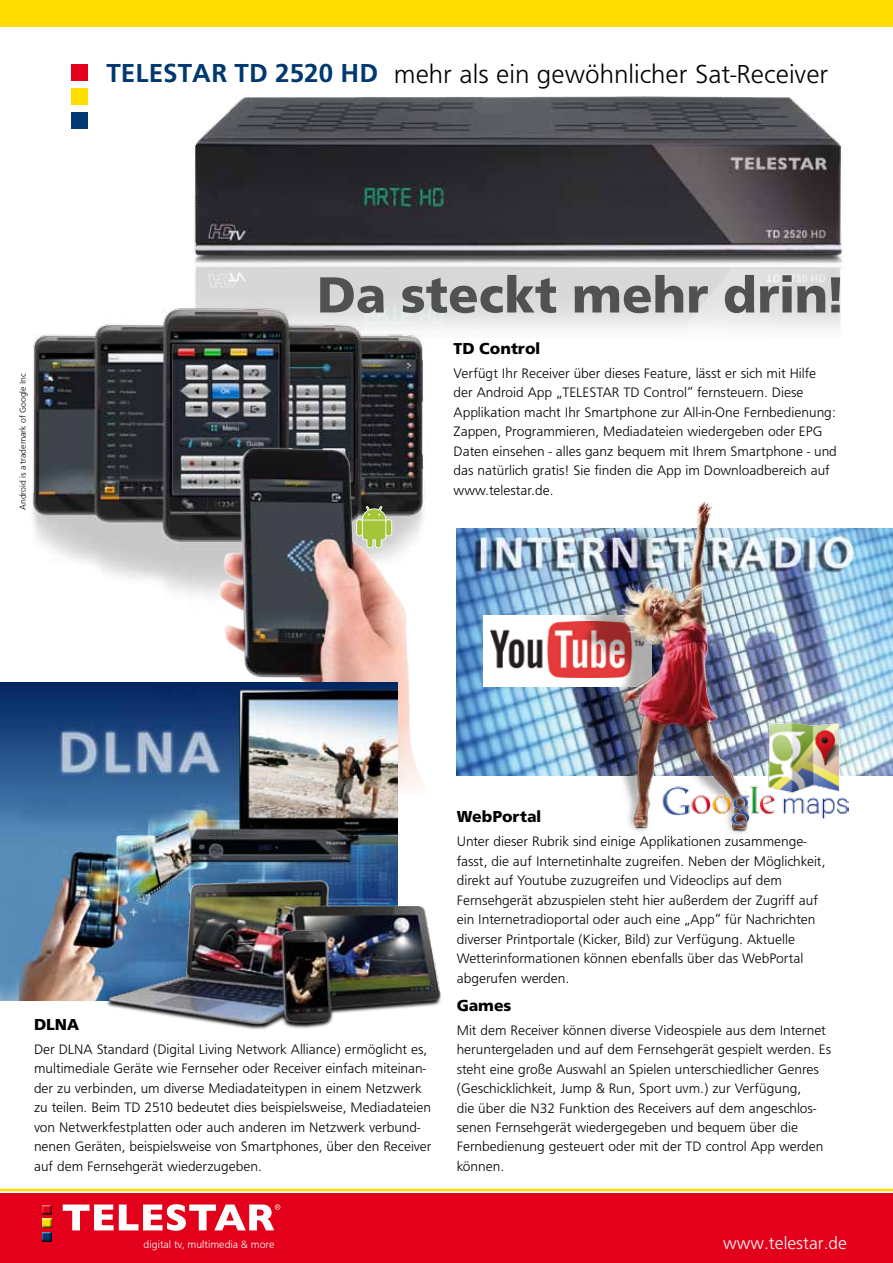
<style>
.page{position:relative;width:893px;height:1263px;background:#fff}
.page>*{position:absolute;margin:0;border:0;box-sizing:border-box;transform-origin:0 0}
.t1{font:800 52.65px "Front Page";color:#505153}
.t2{font:300 27px "Front Page";color:#000}
.t3{font:300 18px "Front Page";color:#fff}
.t4{font:800 16.5px "Front Page";color:#000}
.t5{font:300 14.25px/19.5px "Front Page";color:#000}
.t6{font:300 10.95px "Front Page";color:#fff}
.t7{font:300 9px "Front Page";color:#000}
.s1{font-weight:700;color:#003871}
</style>
<div class="page">
<div style="left:0;top:1193px;width:893px;height:70px;background:#e2001a"></div>
<hr style="left:0;top:1188px;width:893px;height:3px;background:#fd0">
<div style="left:0;top:0;width:893px;height:26px;background:#fd0"></div>
<img style="left:194px;top:96px;width:649px;height:234px">
<img style="left:32px;top:275px;width:457px;height:347px">
<img style="left:209px;top:438px;width:231px;height:355px">
<img style="left:0;top:682px;width:397px;height:318px">
<img style="left:457px;top:529px;width:436px;height:247px">
<div style="left:483px;top:615px;width:169px;height:71px;background:#fff"></div>
<img style="left:490px;top:622px;width:75px;height:56px">
<img style="left:565px;top:497px;width:230px;height:338px">
<div style="left:658px;top:716px;width:192px;height:111px;background:#fff;opacity:.48"></div>
<img style="left:661px;top:714px;width:187px;height:114px">
<img style="left:103px;top:841px;width:338px;height:189px">
<div style="left:71px;top:64px;width:16px;height:16px;background:#e2001a"></div>
<div style="left:71px;top:112px;width:16px;height:16px;background:#003871"></div>
<div style="left:71px;top:88px;width:16px;height:16px;background:#fd0"></div>
<svg style="left:385px;top:519px;width:7px;height:17px"></svg>
<svg style="left:356px;top:506px;width:35px;height:42px"></svg>
<svg style="left:63px;top:1204px;width:217px;height:27px"></svg>
<div style="left:42px;top:1205px;width:12px;height:39px;background:#000;opacity:.75"></div>
<h2 class="t2" style="left:106px;top:58px;width:723px"><span class="s1">TELESTAR TD 2520 HD</span> mehr als ein gewöhnlicher Sat-Receiver</h2>
<p class="t7" style="left:18px;top:510px;width:138px;rotate:-90deg">Android is a trademark of Google Inc</p>
<h1 class="t1" style="left:317px;top:264px;width:528px">Da steckt mehr drin!</h1>
<p class="t4" style="left:454px;top:339px;width:88px">TD Control</p>
<p class="t5" style="left:454px;top:363px;width:385px">Verfügt Ihr Receiver über dieses Feature, lässt er sich mit Hilfe der Android App „TELESTAR TD Control“ fernsteuern. Diese Applikation macht Ihr Smartphone zur All-in-One Fernbedienung:<br>Zappen, Programmieren, Mediadateien wiedergeben oder EPG Daten einsehen - alles ganz bequem mit Ihrem Smartphone - und das natürlich gratis! Sie finden die App im Downloadbereich auf www.telestar.de.</p>
<p class="t4" style="left:34px;top:1015px;width:47px">DLNA</p>
<p class="t5" style="left:34px;top:1039px;width:399px">Der DLNA Standard (Digital Living Network Alliance) ermöglicht es, multimediale Geräte wie Fernseher oder Receiver einfach miteinan&shy;der zu verbinden, um diverse Mediadateitypen in einem Netzwerk zu teilen. Beim TD 2510 bedeutet dies beispielsweise, Mediadateien von Netwerkfestplatten oder auch anderen im Netzwerk verbund&shy;nenen Geräten, beispielsweise von Smartphones, über den Receiver auf dem Fernsehgerät wiederzugeben.</p>
<p class="t6" style="left:144px;top:1238px;width:132px">digital tv, multimedia &amp; more</p>
<p class="t4" style="left:457px;top:807px;width:86px">WebPortal</p>
<p class="t5" style="left:457px;top:832px;width:370px">Unter dieser Rubrik sind einige Applikationen zusammenge&shy;fasst, die auf Internetinhalte zugreifen. Neben der Möglichkeit, direkt auf Youtube zuzugreifen und Videoclips auf dem Fernsehgerät abzuspielen steht hier außerdem der Zugriff auf ein Internetradioportal oder auch eine „App“ für Nachrichten diverser Printportale (Kicker, Bild) zur Verfügung. Aktuelle Wetterinformationen können ebenfalls über das WebPortal abgerufen werden.</p>
<p class="t4" style="left:457px;top:996px;width:56px">Games</p>
<p class="t5" style="left:457px;top:1020px;width:376px">Mit dem Receiver können diverse Videospiele aus dem Internet heruntergeladen und auf dem Fernsehgerät gespielt werden. Es steht eine große Auswahl an Spielen unterschiedlicher Genres (Geschicklichkeit, Jump &amp; Run, Sport uvm.) zur Verfügung,<br>die über die N32 Funktion des Receivers auf dem angeschlos&shy;senen Fernsehgerät wiedergegeben und bequem über die Fernbedienung gesteuert oder mit der TD control App werden können.</p>
<p class="t3" style="left:723px;top:1233px;width:125px">www.telestar.de</p>
</div>
